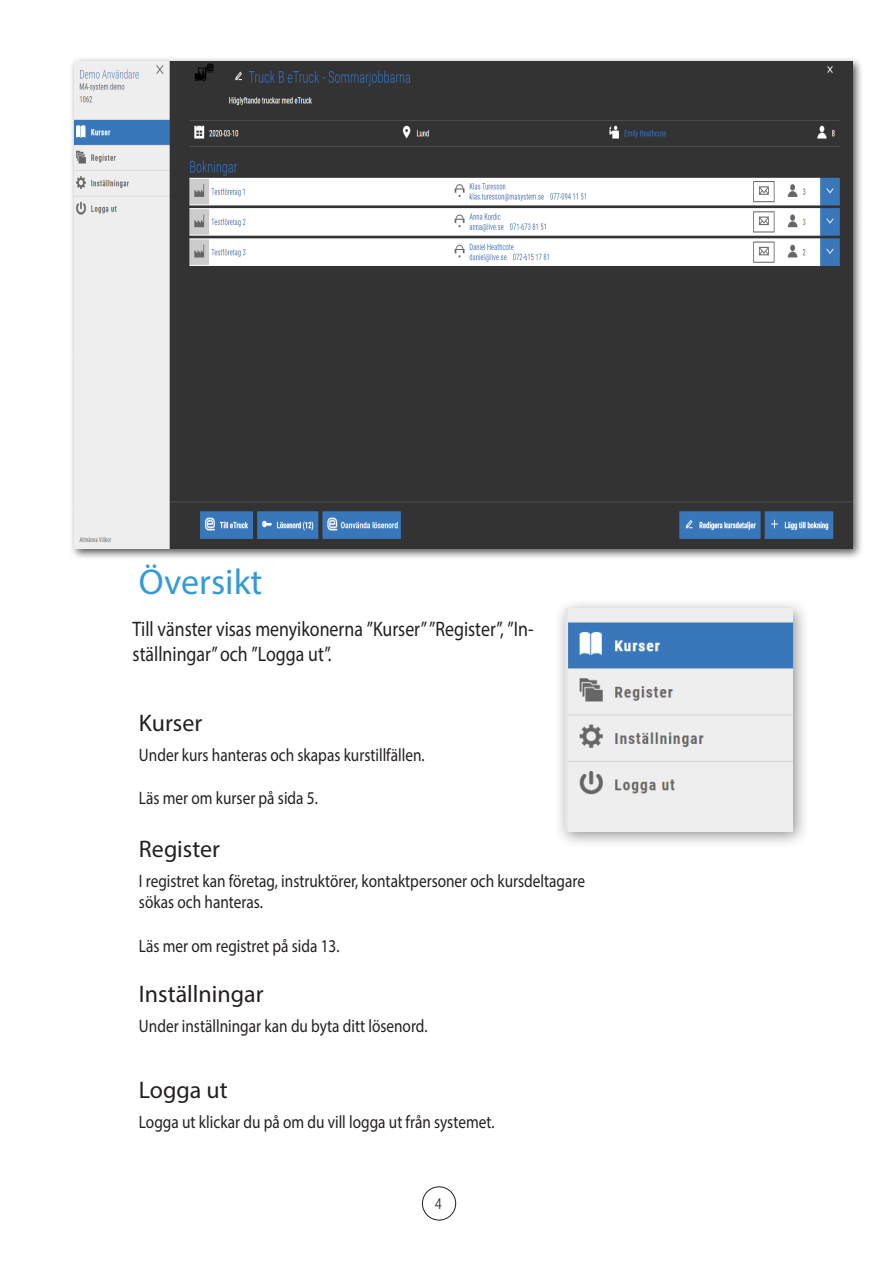
<style>
.page{position:relative;width:893px;height:1263px;background:#fff}
.page>*{position:absolute;margin:0;border:0;box-sizing:border-box;transform-origin:0 0}
.Heading_1{font:36px "Myriad Pro";color:#359bd6}
.Heading_2{font:24px "Myriad Pro";color:#231f20}
.Heading_3{font:21px/25.2px "Myriad Pro";color:#231f20;scale:.85 1}
.Body_Text{font:18px/21.6px "Myriad Pro";color:#231f20;scale:.85 1}
.t1{font:300 condensed 15px "Helvetica Neue LT Std";color:#231f20}
</style>
<div class="page">
<div style="left:422px;top:1186px;width:34px;height:34px;border:1px solid #231f20;border-radius:50%"></div>
<div style="left:554px;top:597px;width:255px;height:252px;background:#231f20;opacity:.5"></div>
<img style="left:565px;top:609px;width:227px;height:222px">
<div style="left:69px;top:56px;width:795px;height:504px;background:#231f20;opacity:.75"></div>
<img style="left:74px;top:61px;width:778px;height:488px">
<p class="Heading_1" style="left:139px;top:559px;width:125px">Översikt</p>
<p class="Heading_3" style="left:133px;top:616px;width:473px">Till vänster visas menyikonerna ”Kurser” ”Register”, ”In&shy;ställningar” och ”Logga ut”.</p>
<p class="Heading_2" style="left:139px;top:708px;width:65px">Kurser</p>
<p class="Body_Text" style="left:139px;top:744px;width:338px">Under kurs hanteras och skapas kurstillfällen.</p>
<p class="Body_Text" style="left:139px;top:787px;width:212px">Läs mer om kurser på sida 5.</p>
<p class="Heading_2" style="left:139px;top:834px;width:83px">Register</p>
<p class="Body_Text" style="left:139px;top:870px;width:526px">I registret kan företag, instruktörer, kontaktpersoner och kursdeltagare sökas och hanteras.</p>
<p class="Body_Text" style="left:139px;top:934px;width:237px">Läs mer om registret på sida 13.</p>
<p class="Heading_2" style="left:139px;top:979px;width:126px">Inställningar</p>
<p class="Body_Text" style="left:139px;top:1015px;width:341px">Under inställningar kan du byta ditt lösenord.</p>
<p class="Heading_2" style="left:139px;top:1075px;width:90px">Logga ut</p>
<p class="Body_Text" style="left:139px;top:1111px;width:420px">Logga ut klickar du på om du vill logga ut från systemet.</p>
<p class="t1" style="left:435px;top:1195px;width:9px">4</p>
</div>
